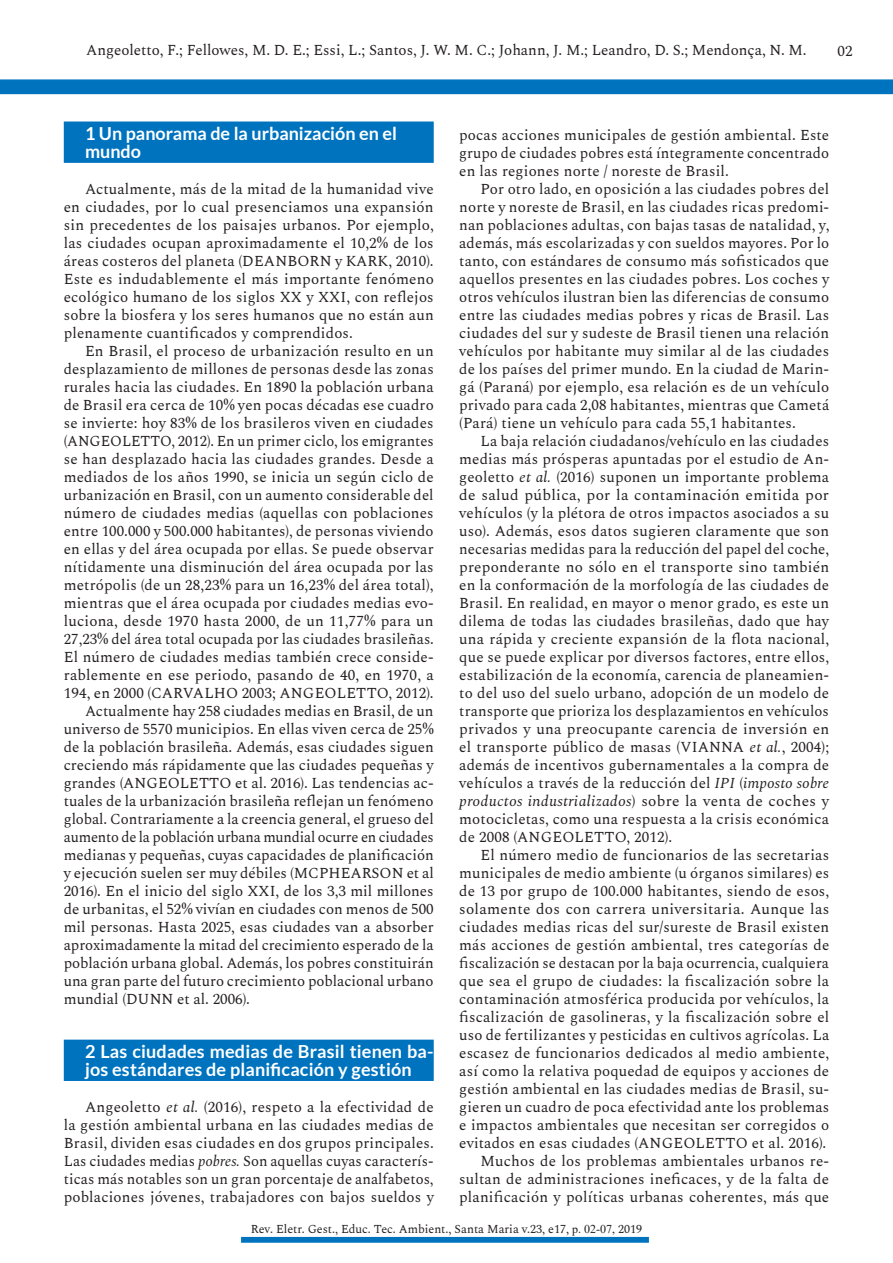
<style>
.page{position:relative;width:893px;height:1263px;background:#fff}
.page>*{position:absolute;margin:0;border:0;box-sizing:border-box;transform-origin:0 0}
._1_TItulo{font:700 18px/18px "Lato";letter-spacing:.01em;color:#fff}
.TextoCORRIDO{font:15px/18px "Spectral";letter-spacing:.01em;color:#231f20;text-align:justify}
.t1{font:12px "Spectral";color:#231f20}
.s1{font-style:italic}
.s2{font-family:"Times New Roman"}
</style>
<div class="page">
<div style="left:0;top:79px;width:893px;height:15px;background:#0073bf;border:2px solid #0073bf"></div>
<svg style="left:241px;top:1237px;width:408px;height:6px;background:#0a78c1"></svg>
<div style="left:64px;top:122px;width:370px;height:41px;background:#0073bf;border:2px solid #0073bf"></div>
<div style="left:64px;top:1040px;width:370px;height:41px;background:#0073bf"></div>
<p class="TextoCORRIDO" style="left:86px;top:40px;width:722px">Angeoletto, F.; Fellowes, M. D. E.; Essi, L.; Santos, J. W. M. C.; Johann, J. M.; Leandro, D. S.; Mendonça, N. M.</p>
<p class="TextoCORRIDO" style="left:838px;top:40px;width:16px">02</p>
<p class="_1_TItulo" style="left:85px;top:124px;width:313px">1 Un panorama de la urbanización en el mundo</p>
<p class="TextoCORRIDO" style="left:64px;top:178px;width:372px;text-indent:21px">Actualmente, más de la mitad de la humanidad vive en ciudades, por lo cual presenciamos una expansión sin precedentes de los paisajes urbanos. Por ejemplo, las ciudades ocupan aproximadamente el 10,2% de los áreas costeros del planeta (DEANBORN y KARK, 2010).<br>Este es indudablemente el más importante fenómeno ecológico humano de los siglos XX y XXI, con reflejos sobre la biosfera y los seres humanos que no están aun plenamente cuantificados y comprendidos.</p>
<p class="TextoCORRIDO" style="left:64px;top:340px;width:372px;text-indent:21px">En Brasil, el proceso de urbanización resulto en un desplazamiento de millones de personas desde las zonas rurales hacia las ciudades. En 1890 la población urbana de Brasil era cerca de 10% yen pocas décadas ese cuadro se invierte: hoy 83% de los brasileros viven en ciudades (ANGEOLETTO, 2012). En un primer ciclo, los emigrantes se han desplazado hacia las ciudades grandes. Desde a mediados de los años 1990, se inicia un según ciclo de urbanización en Brasil, con un aumento considerable del número de ciudades medias (aquellas con poblaciones entre 100.000 y 500.000 habitantes), de personas viviendo en ellas y del área ocupada por ellas. Se puede observar nítidamente una disminución del área ocupada por las metrópolis (de un 28,23% para un 16,23% del área total), mientras que el área ocupada por ciudades medias evo&shy;luciona, desde 1970 hasta 2000, de un 11,77% para un 27,23% del área total ocupada por las ciudades brasileñas.<br>El número de ciudades medias también crece conside&shy;rablemente en ese periodo, pasando de 40, en 1970, a 194, en 2000 (CARVALHO 2003; ANGEOLETTO, 2012).</p>
<p class="TextoCORRIDO" style="left:64px;top:700px;width:372px;text-indent:21px">Actualmente hay 258 ciudades medias en Brasil, de un universo de 5570 municipios. En ellas viven cerca de 25% de la población brasileña. Además, esas ciudades siguen creciendo más rápidamente que las ciudades pequeñas y grandes (ANGEOLETTO et al. 2016). Las tendencias ac&shy;tuales de la urbanización brasileña reflejan un fenómeno global. Contrariamente a la creencia general, el grueso del aumento de la población urbana mundial ocurre en ciudades medianas y pequeñas, cuyas capacidades de planificación y ejecución suelen ser muy débiles (MCPHEARSON et al 2016). En el inicio del siglo XXI, de los 3,3 mil millones de urbanitas, el 52% vivían en ciudades con menos de 500 mil personas. Hasta 2025, esas ciudades van a absorber aproximadamente la mitad del crecimiento esperado de la población urbana global. Además, los pobres constituirán una gran parte del futuro crecimiento poblacional urbano mundial (DUNN et al. 2006).</p>
<p class="_1_TItulo" style="left:85px;top:1042px;width:350px">2 Las ciudades medias de Brasil tienen ba&shy;jos estándares de planificación y gestión</p>
<p class="TextoCORRIDO" style="left:64px;top:1096px;width:372px;text-indent:21px">Angeoletto <span class="s1">et al.</span> (2016), respeto a la efectividad de la gestión ambiental urbana en las ciudades medias de Brasil, dividen esas ciudades en dos grupos principales.<br>Las ciudades medias <span class="s1">pobres.</span> Son aquellas cuyas caracterís&shy;ticas más notables son un gran porcentaje de analfabetos, poblaciones jóvenes, trabajadores con bajos sueldos y</p>
<p class="TextoCORRIDO" style="left:459px;top:124px;width:371px">pocas acciones municipales de gestión ambiental. Este grupo de ciudades pobres está íntegramente concentrado en las regiones norte / noreste de Brasil.</p>
<p class="TextoCORRIDO" style="left:459px;top:178px;width:372px;text-indent:21px">Por otro lado, en oposición a las ciudades pobres del norte y noreste de Brasil, en las ciudades ricas predomi&shy;nan poblaciones adultas, con bajas tasas de natalidad, y, además, más escolarizadas y con sueldos mayores. Por lo tanto, con estándares de consumo más sofisticados que aquellos presentes en las ciudades pobres. Los coches y otros vehículos ilustran bien las diferencias de consumo entre las ciudades medias pobres y ricas de Brasil. Las ciudades del sur y sudeste de Brasil tienen una relación vehículos por habitante muy similar al de las ciudades de los países del primer mundo. En la ciudad de Marin&shy;gá (Paraná) por ejemplo, esa relación es de un vehículo privado para cada 2,08 habitantes, mientras que Cametá (Pará) tiene un vehículo para cada 55,1 habitantes.</p>
<p class="TextoCORRIDO" style="left:459px;top:430px;width:372px;text-indent:21px">La baja relación ciudadanos/vehículo en las ciudades medias más prósperas apuntadas por el estudio de An&shy;geoletto <span class="s1">et al.</span> (2016) suponen un importante problema de salud pública, por la contaminación emitida por vehículos (y la plétora de otros impactos asociados a su uso). Además, esos datos sugieren claramente que son necesarias medidas para la reducción del papel del coche, preponderante no sólo en el transporte sino también en la conformación de la morfología de las ciudades de Brasil. En realidad, en mayor o menor grado, es este un dilema de todas las ciudades brasileñas, dado que hay una rápida y creciente expansión de la flota nacional, que se puede explicar por diversos factores, entre ellos, estabilización de la economía, carencia de planeamien&shy;to del uso del suelo urbano, adopción de un modelo de transporte que prioriza los desplazamientos en vehículos privados y una preocupante carencia de inversión en el transporte público de masas (VIANNA <span class="s1">et al.</span>, 2004); además de incentivos gubernamentales a la compra de vehículos a través de la reducción del <span class="s1">IPI</span> (<span class="s1">imposto sobre productos industrializados</span>) sobre la venta de coches y motocicletas, como una respuesta a la crisis económica de 2008 (ANGEOLETTO, 2012).</p>
<p class="TextoCORRIDO" style="left:459px;top:844px;width:372px;text-indent:21px">El número medio de funcionarios de las secretarias municipales de medio ambiente (u órganos similares) es de 13 por grupo de 100.000 habitantes, siendo de esos, solamente dos con carrera universitaria. Aunque las ciudades medias ricas del sur/sureste de Brasil existen más acciones de gestión ambiental, tres categorías de fiscalización se destacan por la baja ocurrencia, cualquiera que sea el grupo de ciudades: la fiscalización sobre la contaminación atmosférica producida por vehículos, la fiscalización de gasolineras, y la fiscalización sobre el uso de fertilizantes y pesticidas en cultivos agrícolas. La escasez de funcionarios dedicados al medio ambiente, así como la relativa poquedad de equipos y acciones de gestión ambiental en las ciudades medias de Brasil, su&shy;gieren un cuadro de poca efectividad ante los problemas e impactos ambientales que necesitan ser corregidos o evitados en esas ciudades (ANGEOLETTO et al. 2016).</p>
<p class="TextoCORRIDO" style="left:459px;top:1150px;width:371px;text-indent:21px">Muchos de los problemas ambientales urbanos re&shy;sultan de administraciones ineficaces, y de la falta de planificación y políticas urbanas coherentes, más que</p>
<p class="t1" style="left:251px;top:1221px;width:393px">Rev. Eletr. Gest., Educ. Tec. Ambient., Santa Maria v.23, e17, <span class="s2">p. 02-07,</span> 2019</p>
</div>
